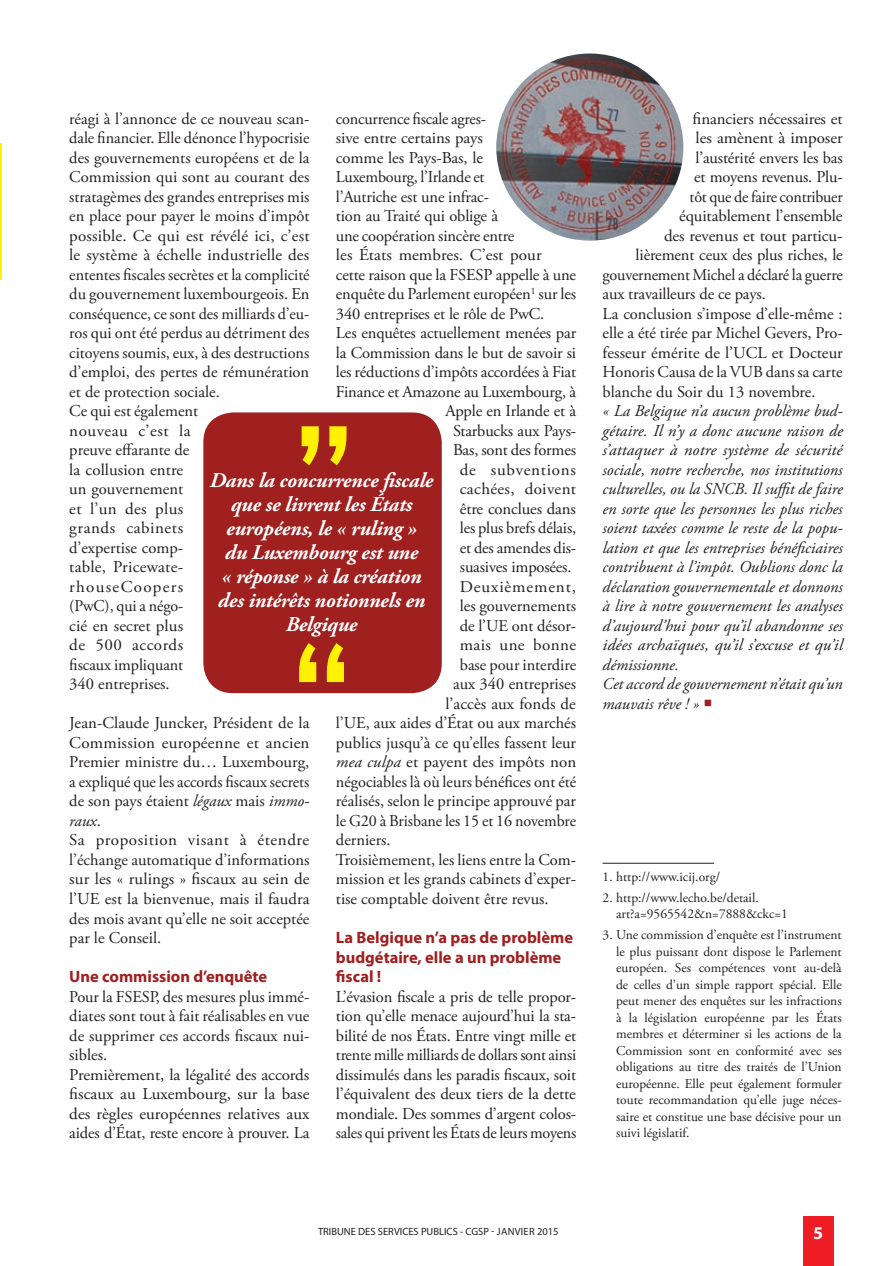
<style>
.page{position:relative;width:896px;height:1266px;background:#fff}
.page>*{position:absolute;margin:0;border:0;box-sizing:border-box;transform-origin:0 0}
.t1{font:italic 700 21px/24px "Adobe Garamond Pro";letter-spacing:-.01em;color:#fff;text-align:center}
.t2{font:700 18px "Myriad Pro";color:#fff}
.t3{font:16.5px/19.5px "Adobe Garamond Pro";color:#231f20}
.t4{font:italic 16.5px/19.5px "Adobe Garamond Pro";color:#231f20}
.t5{font:700 16.5px/19.5px "Myriad Pro";color:#a01f1f}
.t6{font:16.5px "Adobe Garamond Pro";letter-spacing:.02em;color:#231f20}
.t7{font:16.5px "Adobe Garamond Pro";letter-spacing:.045em;color:#231f20}
.t8{font:16.5px "Adobe Garamond Pro";letter-spacing:.05em;color:#231f20}
.t9{font:13.5px/16.5px "Adobe Garamond Pro";color:#231f20}
.t10{font:10.5px "Myriad Pro";color:#231f20}
.s1{font-style:italic}
.s2{color:#a01f1f}
</style>
<div class="page">
<hr style="left:0;top:143px;width:1px;height:137px;background:#fff101">
<div style="left:803px;top:1216px;width:30px;height:49px;background:#ee1d23"></div>
<div style="left:203px;top:412px;width:238px;height:281px;background:#a01f1f;border-radius:30px"></div>
<svg style="left:301px;top:426px;width:45px;height:39px"></svg>
<svg style="left:299px;top:643px;width:45px;height:39px"></svg>
<hr style="left:602px;top:862px;width:112px;height:1px;background:#231f20">
<img style="left:496px;top:54px;width:187px;height:187px;border-radius:94px">
<p class="t3" style="left:69px;top:109px;width:242px">réagi à l’annonce de ce nouveau scan&shy;dale financier. Elle dénonce l’hypocrisie des gouvernements européens et de la<br>Commission qui sont au courant des stratagèmes des grandes entreprises mis en place pour payer le moins d’impôt possible. Ce qui est révélé ici, c’est le système à échelle industrielle des ententes fiscales secrètes et la complicité du gouvernement luxembourgeois. En conséquence, ce sont des milliards d’eu&shy;ros qui ont été perdus au détriment des citoyens soumis, eux, à des destructions d’emploi, des pertes de rémunération et de protection sociale.<br>Ce qui est également<br>nouveau c’est la<br>preuve effarante de<br>la collusion entre<br>un gouvernement<br>et l’un des plus<br>grands cabinets<br>d’expertise comp-<br>table, Pricewate-<br>rhouseCoopers<br>(PwC), qui a négo-<br>cié en secret plus<br>de 500 accords<br>fiscaux impliquant<br>340 entreprises.</p>
<p class="t3" style="left:69px;top:714px;width:242px">Jean-Claude Juncker, Président de la<br>Commission européenne et ancien<br>Premier ministre du… Luxembourg, a expliqué que les accords fiscaux secrets de son pays étaient <span class="s1">légaux</span> mais <span class="s1">immo&shy;raux</span>.<br>Sa proposition visant à étendre l’échange automatique d’informations sur les « rulings » fiscaux au sein de l’UE est la bienvenue, mais il faudra des mois avant qu’elle ne soit acceptée par le Conseil.</p>
<p class="t5" style="left:69px;top:966px;width:199px">Une commission d’enquête</p>
<p class="t3" style="left:69px;top:987px;width:242px">Pour la FSESP, des mesures plus immé&shy;diates sont tout à fait réalisables en vue de supprimer ces accords fiscaux nui&shy;sibles.<br>Premièrement, la légalité des accords fiscaux au Luxembourg, sur la base des règles européennes relatives aux aides d’État, reste encore à prouver. La</p>
<p class="t3" style="left:336px;top:109px;width:152px">concurrence fiscale agres-</p>
<p class="t3" style="left:336px;top:129px;width:148px">sive entre certains pays</p>
<p class="t3" style="left:336px;top:148px;width:149px">comme les Pays-Bas, le</p>
<p class="t3" style="left:336px;top:168px;width:150px">Luxembourg, l’Irlande et</p>
<p class="t3" style="left:336px;top:187px;width:154px">l’Autriche est une infrac-</p>
<p class="t3" style="left:336px;top:207px;width:164px">tion au Traité qui oblige à</p>
<p class="t3" style="left:336px;top:226px;width:180px">une coopération sincère entre</p>
<p class="t3" style="left:336px;top:246px;width:207px">les États membres. C’est pour</p>
<p class="t3" style="left:336px;top:265px;width:242px">cette raison que la FSESP appelle à une</p>
<p class="t3" style="left:336px;top:285px;width:241px">enquête du Parlement européen<sup>1</sup> sur les</p>
<p class="t3" style="left:336px;top:304px;width:210px">340 entreprises et le rôle de PwC.</p>
<p class="t3" style="left:336px;top:324px;width:242px">Les enquêtes actuellement menées par</p>
<p class="t3" style="left:336px;top:343px;width:242px">la Commission dans le but de savoir si</p>
<p class="t3" style="left:336px;top:363px;width:241px">les réductions d’impôts accordées à Fiat</p>
<p class="t3" style="left:336px;top:382px;width:241px">Finance et Amazone au Luxembourg, à</p>
<p class="t3" style="left:445px;top:402px;width:132px">Apple en Irlande et à</p>
<p class="t3" style="left:453px;top:421px;width:125px">Starbucks aux Pays-</p>
<p class="t3" style="left:453px;top:441px;width:124px">Bas, sont des formes</p>
<p class="t7" style="left:460px;top:459px;width:118px">de subventions</p>
<p class="t6" style="left:460px;top:479px;width:118px">cachées, doivent</p>
<p class="t3" style="left:460px;top:499px;width:118px">être conclues dans</p>
<p class="t3" style="left:460px;top:519px;width:118px">les plus brefs délais,</p>
<p class="t3" style="left:460px;top:538px;width:118px">et des amendes dis-</p>
<p class="t3" style="left:460px;top:558px;width:113px">suasives imposées.</p>
<p class="t8" style="left:460px;top:576px;width:118px">Deuxièmement,</p>
<p class="t3" style="left:460px;top:597px;width:118px">les gouvernements</p>
<p class="t3" style="left:460px;top:616px;width:118px">de l’UE ont désor-</p>
<p class="t6" style="left:460px;top:635px;width:118px">mais une bonne</p>
<p class="t3" style="left:460px;top:655px;width:118px">base pour interdire</p>
<p class="t3" style="left:453px;top:675px;width:124px">aux 340 entreprises</p>
<p class="t3" style="left:445px;top:694px;width:132px">l’accès aux fonds de</p>
<p class="t3" style="left:336px;top:714px;width:242px">l’UE, aux aides d’État ou aux marchés</p>
<p class="t3" style="left:336px;top:733px;width:242px">publics jusqu’à ce qu’elles fassent leur</p>
<p class="t3" style="left:336px;top:753px;width:242px"><span class="s1">mea culpa</span> et payent des impôts non</p>
<p class="t3" style="left:336px;top:772px;width:242px">négociables là où leurs bénéfices ont été</p>
<p class="t3" style="left:336px;top:792px;width:242px">réalisés, selon le principe approuvé par</p>
<p class="t3" style="left:336px;top:811px;width:242px">le G20 à Brisbane les 15 et 16 novembre</p>
<p class="t3" style="left:336px;top:831px;width:56px">derniers.</p>
<p class="t3" style="left:336px;top:850px;width:242px">Troisièmement, les liens entre la Com-</p>
<p class="t3" style="left:336px;top:870px;width:241px">mission et les grands cabinets d’exper-</p>
<p class="t3" style="left:336px;top:889px;width:214px">tise comptable doivent être revus.</p>
<p class="t5" style="left:336px;top:927px;width:239px">La Belgique n’a pas de problème budgétaire, elle a un problème fiscal !</p>
<p class="t3" style="left:336px;top:987px;width:242px;text-align:justify">L’évasion fiscale a pris de telle propor&shy;tion qu’elle menace aujourd’hui la sta&shy;bilité de nos États. Entre vingt mille et trente mille milliards de dollars sont ainsi dissimulés dans les paradis fiscaux, soit l’équivalent des deux tiers de la dette mondiale. Des sommes d’argent colos&shy;sales qui privent les États de leurs moyens</p>
<p class="t1" style="left:210px;top:468px;width:225px">Dans la concurrence fiscale que se livrent les États européens, le « ruling »<br>du Luxembourg est une<br>« réponse » à la création des intérêts notionnels en<br>Belgique</p>
<p class="t3" style="left:692px;top:109px;width:151px">financiers nécessaires et</p>
<p class="t3" style="left:695px;top:129px;width:148px">les amènent à imposer</p>
<p class="t3" style="left:695px;top:148px;width:148px">l’austérité envers les bas</p>
<p class="t3" style="left:694px;top:168px;width:150px">et moyens revenus. Plu-</p>
<p class="t3" style="left:689px;top:187px;width:155px">tôt que de faire contribuer</p>
<p class="t3" style="left:679px;top:207px;width:165px">équitablement l’ensemble</p>
<p class="t3" style="left:664px;top:226px;width:180px">des revenus et tout particu-</p>
<p class="t3" style="left:635px;top:246px;width:209px">lièrement ceux des plus riches, le</p>
<p class="t3" style="left:602px;top:265px;width:242px">gouvernement Michel a déclaré la guerre</p>
<p class="t3" style="left:602px;top:285px;width:165px">aux travailleurs de ce pays.</p>
<p class="t3" style="left:602px;top:304px;width:242px">La conclusion s’impose d’elle-même :</p>
<p class="t3" style="left:602px;top:324px;width:241px">elle a été tirée par Michel Gevers, Pro-</p>
<p class="t3" style="left:602px;top:343px;width:242px">fesseur émérite de l’UCL et Docteur</p>
<p class="t3" style="left:602px;top:363px;width:241px">Honoris Causa de la VUB dans sa carte</p>
<p class="t3" style="left:602px;top:382px;width:214px">blanche du Soir du 13 novembre.</p>
<p class="t4" style="left:602px;top:401px;width:242px">« La Belgique n’a aucun problème bud&shy;gétaire. Il n’y a donc aucune raison de s’attaquer à notre système de sécurité sociale, notre recherche, nos institutions culturelles, ou la SNCB. Il suffit de faire en sorte que les personnes les plus riches soient taxées comme le reste de la popu&shy;lation et que les entreprises bénéficiaires contribuent à l’impôt. Oublions donc la déclaration gouvernementale et donnons à lire à notre gouvernement les analyses d’aujourd’hui pour qu’il abandonne ses idées archaïques, qu’il s’excuse et qu’il démissionne.<br>Cet accord de gouvernement n’était qu’un mauvais rêve ! » <span class="s2">○</span></p>
<p class="t9" style="left:602px;top:868px;width:119px">1. http://www.icij.org/</p>
<p class="t9" style="left:616px;top:889px;width:173px;text-indent:-14px">2. http://www.lecho.be/detail. art?a=9565542&amp;n=7888&amp;ckc=1</p>
<p class="t9" style="left:616px;top:927px;width:227px;text-align:justify;text-indent:-14px">3. Une commission d’enquête est l’instrument le plus puissant dont dispose le Parlement européen. Ses compétences vont au-delà de celles d’un simple rapport spécial. Elle peut mener des enquêtes sur les infractions à la législation européenne par les États membres et déterminer si les actions de la Commission sont en conformité avec ses obligations au titre des traités de l’Union européenne. Elle peut également formuler toute recommandation qu’elle juge néces&shy;saire et constitue une base décisive pour un suivi législatif.</p>
<p class="t10" style="left:318px;top:1225px;width:242px">TRIBUNE DES SERVICES PUBLICS - CGSP JANVIER 2015</p>
<p class="t2" style="left:813px;top:1222px;width:11px">5</p>
</div>
